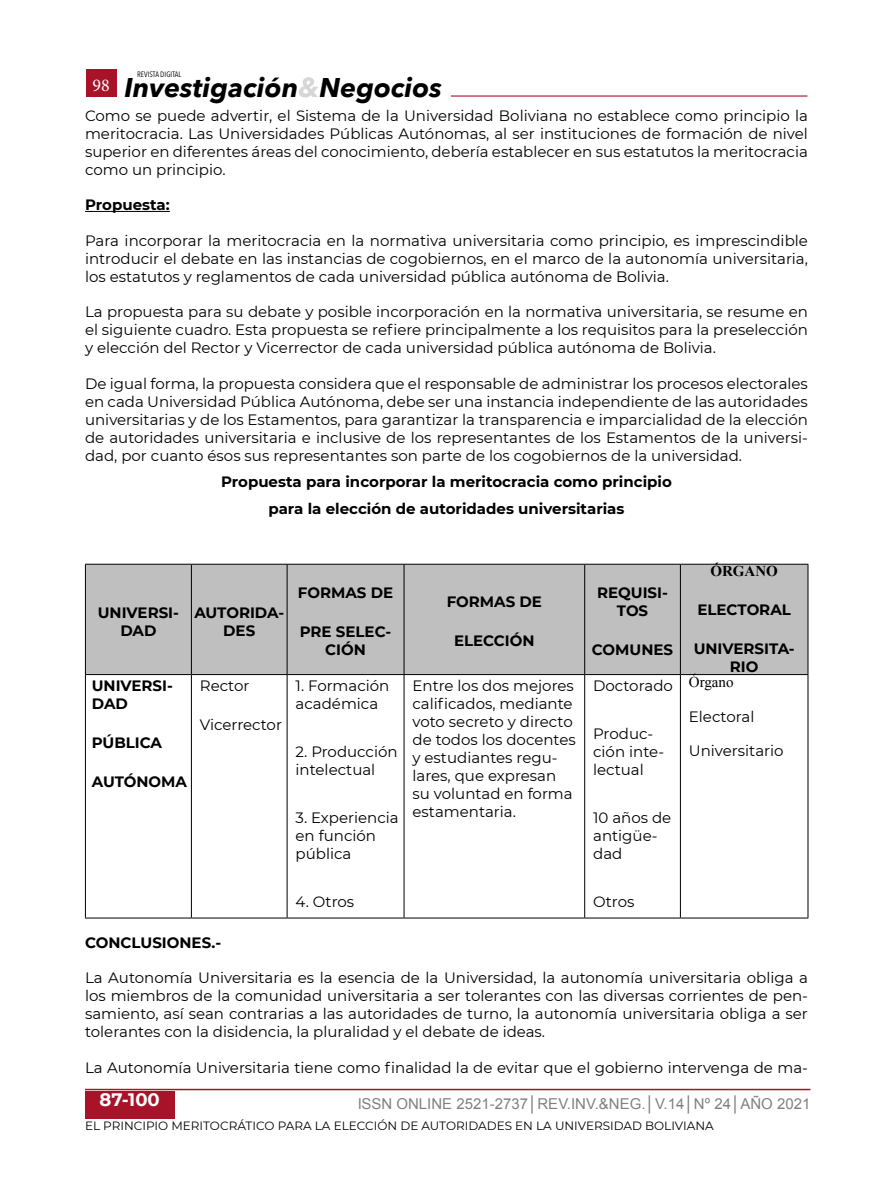
<style>
.page{position:relative;width:893px;height:1188px;background:#fff}
.page>*{position:absolute;margin:0;border:0;box-sizing:border-box;transform-origin:0 0}
.t1{font:italic 700 27px "Avenir Next";color:#000}
.t2{font:700 18px "Montserrat";color:#fff}
.t3{font:15px/18px "Montserrat";color:#000}
.t4{font:700 15px/18px "Montserrat";color:#000;text-align:center}
.t5{font:15px "Arial";color:#000}
.t6{font:700 15px "Times New Roman";color:#000}
.t7{font:15px "Times New Roman";color:#000}
.t8{font:12px "Montserrat";color:#000}
.t9{font:7.8px "Avenir Next Condensed";color:#000}
.s1{color:#d6d6d6}
</style>
<div class="page">
<hr style="left:451px;top:95px;width:356px;height:2px;background:#a9132a">
<div style="left:86px;top:69px;width:30px;height:28px;background:#a9132a"></div>
<hr style="left:85px;top:1089px;width:725px;height:1px;background:#a9132a">
<div style="left:85px;top:1091px;width:89px;height:28px;background:#a9132a"></div>
<hr style="left:85px;top:211px;width:85px;height:1px;background:#000">
<div style="left:86px;top:565px;width:722px;height:109px;background:#bfbfbf"></div>
<hr style="left:85px;top:564px;width:106px;height:1px;background:#000">
<hr style="left:85px;top:565px;width:1px;height:109px;background:#000">
<hr style="left:191px;top:564px;width:96px;height:1px;background:#000">
<hr style="left:191px;top:565px;width:1px;height:109px;background:#000">
<hr style="left:287px;top:564px;width:117px;height:1px;background:#000">
<hr style="left:287px;top:565px;width:1px;height:109px;background:#000">
<hr style="left:404px;top:564px;width:181px;height:1px;background:#000">
<hr style="left:404px;top:565px;width:1px;height:109px;background:#000">
<hr style="left:585px;top:564px;width:95px;height:1px;background:#000">
<hr style="left:584px;top:565px;width:1px;height:109px;background:#000">
<hr style="left:680px;top:564px;width:128px;height:1px;background:#000">
<hr style="left:680px;top:565px;width:1px;height:109px;background:#000">
<hr style="left:808px;top:565px;width:1px;height:109px;background:#000">
<hr style="left:85px;top:674px;width:106px;height:1px;background:#000">
<hr style="left:85px;top:675px;width:1px;height:243px;background:#000">
<hr style="left:191px;top:674px;width:96px;height:1px;background:#000">
<hr style="left:191px;top:675px;width:1px;height:243px;background:#000">
<hr style="left:287px;top:674px;width:117px;height:1px;background:#000">
<hr style="left:287px;top:675px;width:1px;height:243px;background:#000">
<hr style="left:404px;top:674px;width:181px;height:1px;background:#000">
<hr style="left:404px;top:675px;width:1px;height:243px;background:#000">
<hr style="left:585px;top:674px;width:95px;height:1px;background:#000">
<hr style="left:584px;top:675px;width:1px;height:243px;background:#000">
<hr style="left:680px;top:674px;width:128px;height:1px;background:#000">
<hr style="left:680px;top:675px;width:1px;height:243px;background:#000">
<hr style="left:808px;top:675px;width:1px;height:243px;background:#000">
<hr style="left:85px;top:918px;width:106px;height:1px;background:#000">
<hr style="left:191px;top:918px;width:96px;height:1px;background:#000">
<hr style="left:287px;top:918px;width:117px;height:1px;background:#000">
<hr style="left:404px;top:918px;width:181px;height:1px;background:#000">
<hr style="left:585px;top:918px;width:95px;height:1px;background:#000">
<hr style="left:680px;top:918px;width:128px;height:1px;background:#000">
<p class="t9" style="left:137px;top:68px;width:46px">REVISTA DIGITAL</p>
<h1 class="t1" style="left:92px;top:64px;width:351px"><sup>98</sup> Investigación<span class="s1">&amp;</span>Negocios</h1>
<p class="t3" style="left:85px;top:106px;width:724px;text-align:justify">Como se puede advertir, el Sistema de la Universidad Boliviana no establece como principio la meritocracia. Las Universidades Públicas Autónomas, al ser instituciones de formación de nivel superior en diferentes áreas del conocimiento, debería establecer en sus estatutos la meritocracia como un principio.</p>
<p class="t4" style="left:85px;top:195px;width:86px">Propuesta:</p>
<p class="t3" style="left:85px;top:231px;width:724px;text-align:justify">Para incorporar la meritocracia en la normativa universitaria como principio, es imprescindible introducir el debate en las instancias de cogobiernos, en el marco de la autonomía universitaria, los estatutos y reglamentos de cada universidad pública autónoma de Bolivia.</p>
<p class="t3" style="left:85px;top:302px;width:724px;text-align:justify">La propuesta para su debate y posible incorporación en la normativa universitaria, se resume en el siguiente cuadro. Esta propuesta se refiere principalmente a los requisitos para la preselección y elección del Rector y Vicerrector de cada universidad pública autónoma de Bolivia.</p>
<p class="t3" style="left:85px;top:374px;width:724px;text-align:justify">De igual forma, la propuesta considera que el responsable de administrar los procesos electorales en cada Universidad Pública Autónoma, debe ser una instancia independiente de las autoridades universitarias y de los Estamentos, para garantizar la transparencia e imparcialidad de la elección de autoridades universitaria e inclusive de los representantes de los Estamentos de la universi&shy;dad, por cuanto ésos sus representantes son parte de los cogobiernos de la universidad.</p>
<p class="t4" style="left:221px;top:468px;width:452px;line-height:26.5px">Propuesta para incorporar la meritocracia como principio para la elección de autoridades universitarias</p>
<p class="t4" style="left:98px;top:603px;width:83px">UNIVERSI-<br>DAD</p>
<p class="t4" style="left:194px;top:603px;width:91px">AUTORIDA-<br>DES</p>
<p class="t4" style="left:92px;top:676px;width:83px;text-align:left">UNIVERSI-<br>DAD</p>
<p class="t4" style="left:92px;top:733px;width:72px">PÚBLICA</p>
<p class="t4" style="left:92px;top:772px;width:97px">AUTÓNOMA</p>
<p class="t3" style="left:200px;top:676px;width:51px">Rector</p>
<p class="t3" style="left:200px;top:715px;width:84px">Vicerrector</p>
<p class="t4" style="left:298px;top:583px;width:97px">FORMAS DE</p>
<p class="t4" style="left:300px;top:622px;width:93px">PRE SELEC-<br>CIÓN</p>
<p class="t3" style="left:296px;top:676px;width:95px">1. Formación académica</p>
<p class="t3" style="left:296px;top:742px;width:104px">2. Producción intelectual</p>
<p class="t3" style="left:296px;top:808px;width:105px">3. Experiencia en función pública</p>
<p class="t3" style="left:296px;top:892px;width:60px">4. Otros</p>
<p class="t4" style="left:447px;top:592px;width:97px">FORMAS DE</p>
<p class="t4" style="left:454px;top:631px;width:82px">ELECCIÓN</p>
<p class="t4" style="left:597px;top:583px;width:72px">REQUISI-<br>TOS</p>
<p class="t4" style="left:592px;top:640px;width:83px">COMUNES</p>
<p class="t3" style="left:412px;top:676px;width:165px">Entre los dos mejores calificados, mediante voto secreto y directo de todos los docentes y estudiantes regu&shy;lares, que expresan su voluntad en forma estamentaria.</p>
<p class="t3" style="left:593px;top:676px;width:81px">Doctorado</p>
<p class="t3" style="left:593px;top:724px;width:72px">Produc&shy;ción inte&shy;lectual</p>
<p class="t3" style="left:593px;top:808px;width:80px">10 años de antigüe&shy;dad</p>
<p class="t3" style="left:593px;top:892px;width:43px">Otros</p>
<p class="t6" style="left:710px;top:561px;width:69px">ÓRGANO</p>
<p class="t4" style="left:697px;top:600px;width:95px">ELECTORAL</p>
<p class="t4" style="left:694px;top:639px;width:103px">UNIVERSITA-<br>RIO</p>
<p class="t7" style="left:689px;top:672px;width:46px">Órgano</p>
<p class="t3" style="left:689px;top:707px;width:67px">Electoral</p>
<p class="t3" style="left:689px;top:741px;width:96px">Universitario</p>
<p class="t4" style="left:85px;top:933px;width:138px">CONCLUSIONES.-</p>
<p class="t3" style="left:85px;top:969px;width:724px;text-align:justify">La Autonomía Universitaria es la esencia de la Universidad, la autonomía universitaria obliga a los miembros de la comunidad universitaria a ser tolerantes con las diversas corrientes de pen&shy;samiento, así sean contrarias a las autoridades de turno, la autonomía universitaria obliga a ser tolerantes con la disidencia, la pluralidad y el debate de ideas.</p>
<p class="t3" style="left:85px;top:1058px;width:724px">La Autonomía Universitaria tiene como finalidad la de evitar que el gobierno intervenga de ma-</p>
<p class="t2" style="left:100px;top:1087px;width:62px">87-100</p>
<p class="t5" style="left:357px;top:1094px;width:455px">ISSN ONLINE 2521-2737│REV.INV.&amp;NEG.│V.14│Nº 24│AÑO 2021</p>
<p class="t8" style="left:85px;top:1117px;width:630px">EL PRINCIPIO MERITOCRÁTICO PARA LA ELECCIÓN DE AUTORIDADES EN LA UNIVERSIDAD BOLIVIANA</p>
</div>
